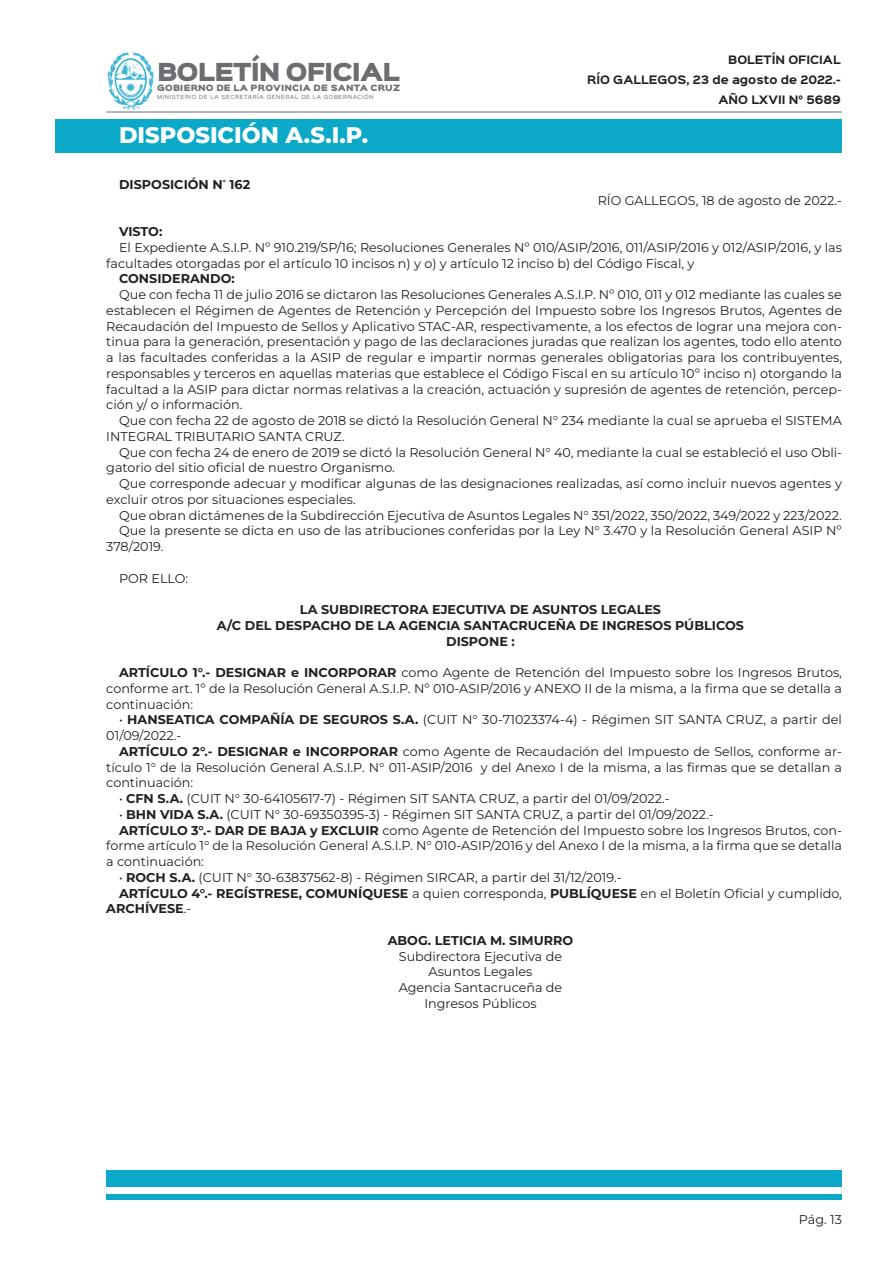
<style>
.page{position:relative;width:893px;height:1263px;background:#fff}
.page>*{position:absolute;margin:0;border:0;box-sizing:border-box;transform-origin:0 0}
.t1{font:800 22.5px "Montserrat";color:#fff}
.t2{font:22.35px "Sinkin Sans 900 X Black";letter-spacing:-.04em;color:#6c6d70}
.t3{font:12.75px/15.8px "Montserrat";color:#231f20}
.t4{font:700 12.75px/15.8px "Montserrat";color:#231f20}
.t5{font:700 10.5px/20px "Sinkin Sans 700";color:#231f20;text-align:right}
.t6{font:7.8px "Sinkin Sans 900 X Black";letter-spacing:.02em;color:#6c6d70}
.t7{font:5.1px "Sinkin Sans 400";letter-spacing:.12em;color:#6c6d70}
.s1{font-weight:700}
.s2{font-weight:400}
</style>
<div class="page">
<img style="left:107px;top:52px;width:47px;height:57px">
<hr style="left:106px;top:112px;width:736px;height:1px;background:#6c6d70">
<div style="left:106px;top:1170px;width:736px;height:17px;background:#0ba9c7"></div>
<div style="left:106px;top:1194px;width:736px;height:5px;background:#0ba9c7"></div>
<div style="left:55px;top:119px;width:787px;height:33px;background:#0ba9c7"></div>
<h2 class="t2" style="left:157px;top:61px;width:244px">BOLETÍN OFICIAL</h2>
<p class="t6" style="left:157px;top:84px;width:245px">GOBIERNO DE LA PROVINCIA DE SANTA CRUZ</p>
<p class="t7" style="left:157px;top:93px;width:218px">MINISTERIO DE LA SECRETARÍA GENERAL DE LA GOBERNACIÓN</p>
<p class="t1" style="left:119px;top:120px;width:251px">DISPOSICIÓN A.S.I.P.</p>
<p class="t4" style="left:119px;top:176px;width:133px">DISPOSICIÓN N<sup>°</sup> 162</p>
<p class="t5" style="left:587px;top:50px;width:255px">BOLETÍN OFICIAL<br>RÍO GALLEGOS, 23 de agosto de 2022.-<br>AÑO LXVII N° 5689</p>
<p class="t3" style="left:598px;top:192px;width:246px">RÍO GALLEGOS, 18 de agosto de 2022.-</p>
<p class="t4" style="left:119px;top:223px;width:45px">VISTO:</p>
<p class="t3" style="left:106px;top:239px;width:737px;text-indent:13px">El Expediente A.S.I.P. Nº 910.219/SP/16; Resoluciones Generales Nº 010/ASIP/2016, 011/ASIP/2016 y 012/ASIP/2016, y las facultades otorgadas por el artículo 10 incisos n) y o) y artículo 12 inciso b) del Código Fiscal, y</p>
<p class="t4" style="left:119px;top:270px;width:117px">CONSIDERANDO:</p>
<p class="t3" style="left:106px;top:286px;width:737px;text-align:justify;text-indent:13px">Que con fecha 11 de julio 2016 se dictaron las Resoluciones Generales A.S.I.P. Nº 010, 011 y 012 mediante las cuales se establecen el Régimen de Agentes de Retención y Percepción del Impuesto sobre los Ingresos Brutos, Agentes de Recaudación del Impuesto de Sellos y Aplicativo STAC-AR, respectivamente, a los efectos de lograr una mejora con&shy;tinua para la generación, presentación y pago de las declaraciones juradas que realizan los agentes, todo ello atento a las facultades conferidas a la ASIP de regular e impartir normas generales obligatorias para los contribuyentes, responsables y terceros en aquellas materias que establece el Código Fiscal en su artículo 10º inciso n) otorgando la facultad a la ASIP para dictar normas relativas a la creación, actuación y supresión de agentes de retención, percep&shy;ción y/ o información.</p>
<p class="t3" style="left:106px;top:412px;width:737px;text-indent:13px">Que con fecha 22 de agosto de 2018 se dictó la Resolución General N° 234 mediante la cual se aprueba el SISTEMA<br>INTEGRAL TRIBUTARIO SANTA CRUZ.</p>
<p class="t3" style="left:106px;top:444px;width:737px;text-indent:13px">Que con fecha 24 de enero de 2019 se dictó la Resolución General N° 40, mediante la cual se estableció el uso Obli&shy;gatorio del sitio oficial de nuestro Organismo.</p>
<p class="t3" style="left:106px;top:475px;width:737px;text-indent:13px">Que corresponde adecuar y modificar algunas de las designaciones realizadas, así como incluir nuevos agentes y excluir otros por situaciones especiales.</p>
<p class="t3" style="left:119px;top:507px;width:724px">Que obran dictámenes de la Subdirección Ejecutiva de Asuntos Legales N° 351/2022, 350/2022, 349/2022 y 223/2022.</p>
<p class="t3" style="left:106px;top:523px;width:737px;text-indent:13px">Que la presente se dicta en uso de las atribuciones conferidas por la Ley N° 3.470 y la Resolución General ASIP Nº<br>378/2019.</p>
<p class="t3" style="left:119px;top:570px;width:71px">POR ELLO:</p>
<p class="t4" style="left:300px;top:601px;width:363px">LA SUBDIRECTORA EJECUTIVA DE ASUNTOS LEGALES</p>
<p class="t4" style="left:217px;top:617px;width:529px">A/C DEL DESPACHO DE LA AGENCIA SANTACRUCEÑA DE INGRESOS PÚBLICOS</p>
<p class="t4" style="left:446px;top:633px;width:70px">DISPONE :</p>
<p class="t3" style="left:106px;top:664px;width:737px;text-align:justify;text-indent:13px"><span class="s1">ARTÍCULO 1°.- DESIGNAR e INCORPORAR</span> como Agente de Retención del Impuesto sobre los Ingresos Brutos, conforme art. 1º de la Resolución General A.S.I.P. Nº 010-ASIP/2016 y ANEXO II de la misma, a la firma que se detalla a continuación:</p>
<p class="t3" style="left:106px;top:712px;width:737px;text-indent:13px">• <span class="s1">HANSEATICA COMPAÑÍA DE SEGUROS S.A.</span> (CUIT N° 30-71023374-4) - Régimen SIT SANTA CRUZ, a partir del<br>01/09/2022.-</p>
<p class="t3" style="left:106px;top:743px;width:737px;text-align:justify;text-indent:13px"><span class="s1">ARTÍCULO 2°.- DESIGNAR e INCORPORAR</span> como Agente de Recaudación del Impuesto de Sellos, conforme ar&shy;tículo 1° de la Resolución General A.S.I.P. N° 011-ASIP/2016 y del Anexo I de la misma, a las firmas que se detallan a continuación:</p>
<p class="t3" style="left:119px;top:790px;width:552px">• <span class="s1">CFN S.A.</span> (CUIT N° 30-64105617-7) - Régimen SIT SANTA CRUZ, a partir del 01/09/2022.-</p>
<p class="t3" style="left:119px;top:806px;width:596px">• <span class="s1">BHN VIDA S.A.</span> (CUIT N° 30-69350395-3) - Régimen SIT SANTA CRUZ, a partir del 01/09/2022.-</p>
<p class="t3" style="left:106px;top:822px;width:737px;text-align:justify;text-indent:13px"><span class="s1">ARTÍCULO 3°.- DAR DE BAJA y EXCLUIR</span> como Agente de Retención del Impuesto sobre los Ingresos Brutos, con&shy;forme artículo 1° de la Resolución General A.S.I.P. N° 010-ASIP/2016 y del Anexo I de la misma, a la firma que se detalla a continuación:</p>
<p class="t3" style="left:119px;top:869px;width:504px">• <span class="s1">ROCH S.A.</span> (CUIT N° 30-63837562-8) - Régimen SIRCAR, a partir del 31/12/2019.-</p>
<p class="t4" style="left:106px;top:885px;width:737px;text-indent:13px">ARTÍCULO 4°.- REGÍSTRESE, COMUNÍQUESE <span class="s2">a quien corresponda,</span> PUBLÍQUESE <span class="s2">en el Boletín Oficial y cumplido,<br></span>ARCHÍVESE<span class="s2">.-</span></p>
<p class="t4" style="left:388px;top:932px;width:187px">ABOG. LETICIA M. SIMURRO</p>
<p class="t3" style="left:399px;top:948px;width:165px">Subdirectora Ejecutiva de</p>
<p class="t3" style="left:429px;top:964px;width:105px">Asuntos Legales</p>
<p class="t3" style="left:399px;top:979px;width:165px">Agencia Santacruceña de</p>
<p class="t3" style="left:424px;top:995px;width:114px">Ingresos Públicos</p>
<p class="t3" style="left:799px;top:1211px;width:45px">Pág. 13</p>
</div>
